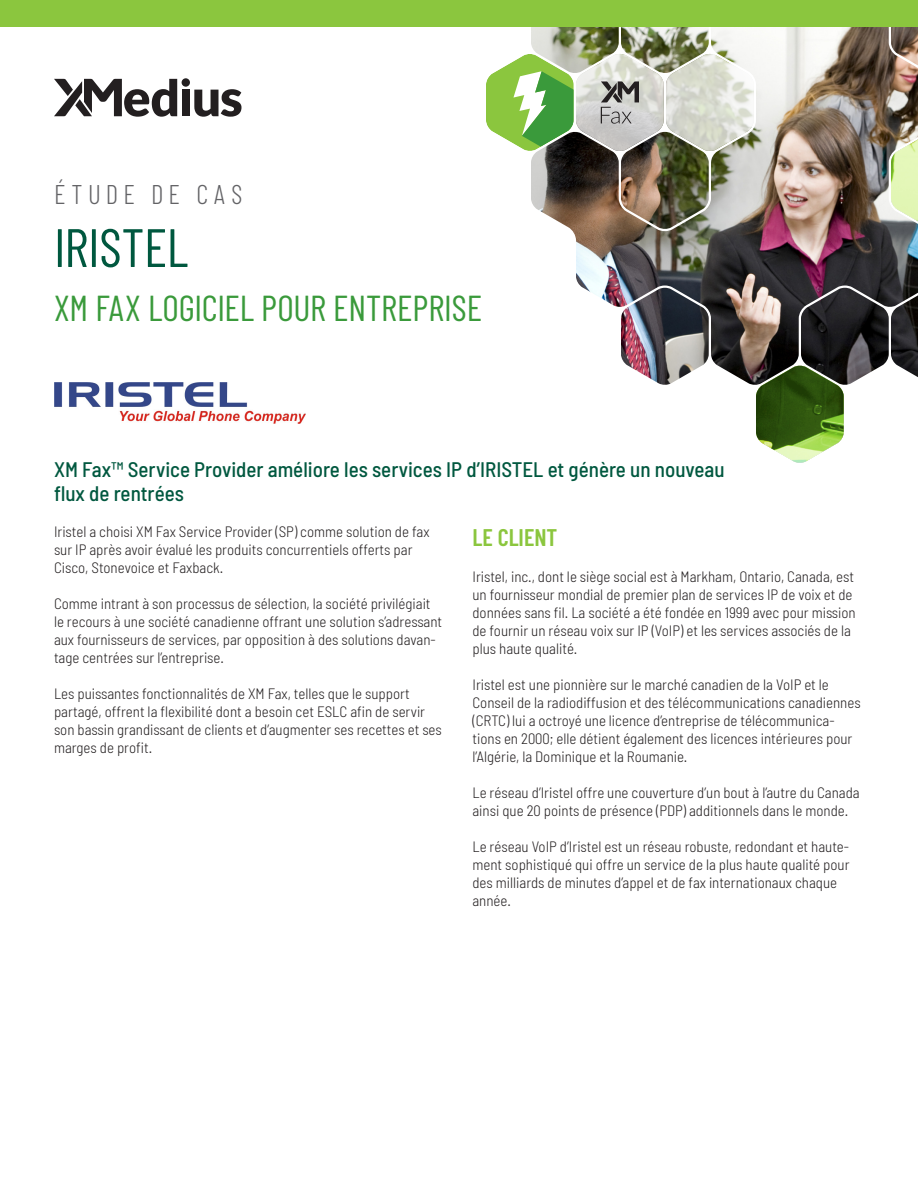
<style>
.page{position:relative;width:918px;height:1188px;background:#fff}
.page>*{position:absolute;margin:0;border:0;box-sizing:border-box;transform-origin:0 0}
.XM-H1-D{font:54px "Barlow Condensed";letter-spacing:-.01em;color:#00583f}
.XM-H2-D-UnderH1-Span{font:36px "Barlow Condensed";letter-spacing:-.005em;color:#3a9a3b}
.XM-DocType{font:300 27px "Barlow Condensed";letter-spacing:.2em;color:#636366}
.XM-H3-D{font:600 24px "Barlow Condensed";color:#8bc63e}
.XM-Txt-Intro-D-14_16{font:500 semi-condensed 21px/24px "Barlow";color:#00583f}
.XM-Txt{font:300 semi-condensed 15px/18px "Barlow";color:#231f20}
</style>
<div class="page">
<img style="left:531px;top:27px;width:387px;height:358px">
<svg style="left:891px;top:131px;width:27px;height:98px;background:#cddbac"></svg>
<svg style="left:756px;top:365px;width:88px;height:98px;background:#5b773e"></svg>
<div style="left:0;top:0;width:918px;height:27px;background:#8bc63e"></div>
<div style="left:182px;top:90px;width:8px;height:26px;background:#231f20"></div>
<svg style="left:194px;top:89px;width:48px;height:28px"></svg>
<div style="left:182px;top:78px;width:8px;height:9px;background:#231f20;border-radius:50%"></div>
<svg style="left:54px;top:79px;width:123px;height:38px"></svg>
<svg style="left:486px;top:53px;width:268px;height:98px"></svg>
<img style="left:54px;top:382px;width:252px;height:41px">
<p class="XM-DocType" style="left:54px;top:177px;width:190px">ÉTUDE DE CAS</p>
<p class="XM-H1-D" style="left:54px;top:214px;width:136px">IRISTEL</p>
<p class="XM-H2-D-UnderH1-Span" style="left:54px;top:286px;width:430px">XM FAX LOGICIEL POUR ENTREPRISE</p>
<p class="XM-Txt-Intro-D-14_16" style="left:54px;top:457px;width:672px">XM Fax™ Service Provider améliore les services IP d’IRISTEL et génère un nouveau flux de rentrées</p>
<p class="XM-Txt" style="left:54px;top:522px;width:377px">Iristel a choisi XM Fax Service Provider (SP) comme solution de fax sur IP après avoir évalué les produits concurrentiels offerts par<br>Cisco, Stonevoice et Faxback.</p>
<p class="XM-Txt" style="left:54px;top:594px;width:390px">Comme intrant à son processus de sélection, la société privilégiait le recours à une société canadienne offrant une solution s’adressant aux fournisseurs de services, par opposition à des solutions davan&shy;tage centrées sur l’entreprise.</p>
<p class="XM-Txt" style="left:54px;top:684px;width:389px">Les puissantes fonctionnalités de XM Fax, telles que le support partagé, offrent la flexibilité dont a besoin cet ESLC afin de servir son bassin grandissant de clients et d’augmenter ses recettes et ses marges de profit.</p>
<p class="XM-H3-D" style="left:472px;top:522px;width:86px">LE CLIENT</p>
<p class="XM-Txt" style="left:472px;top:567px;width:385px">Iristel, inc., dont le siège social est à Markham, Ontario, Canada, est un fournisseur mondial de premier plan de services IP de voix et de données sans fil. La société a été fondée en 1999 avec pour mission de fournir un réseau voix sur IP (VoIP) et les services associés de la plus haute qualité.</p>
<p class="XM-Txt" style="left:472px;top:675px;width:390px">Iristel est une pionnière sur le marché canadien de la VoIP et le Conseil de la radiodiffusion et des télécommunications canadiennes (CRTC) lui a octroyé une licence d’entreprise de télécommunica&shy;tions en 2000; elle détient également des licences intérieures pour l’Algérie, la Dominique et la Roumanie.</p>
<p class="XM-Txt" style="left:472px;top:783px;width:389px">Le réseau d’Iristel offre une couverture d’un bout à l’autre du Canada ainsi que 20 points de présence (PDP) additionnels dans le monde.</p>
<p class="XM-Txt" style="left:472px;top:837px;width:379px">Le réseau VoIP d’Iristel est un réseau robuste, redondant et haute&shy;ment sophistiqué qui offre un service de la plus haute qualité pour des milliards de minutes d’appel et de fax internationaux chaque année.</p>
</div>
